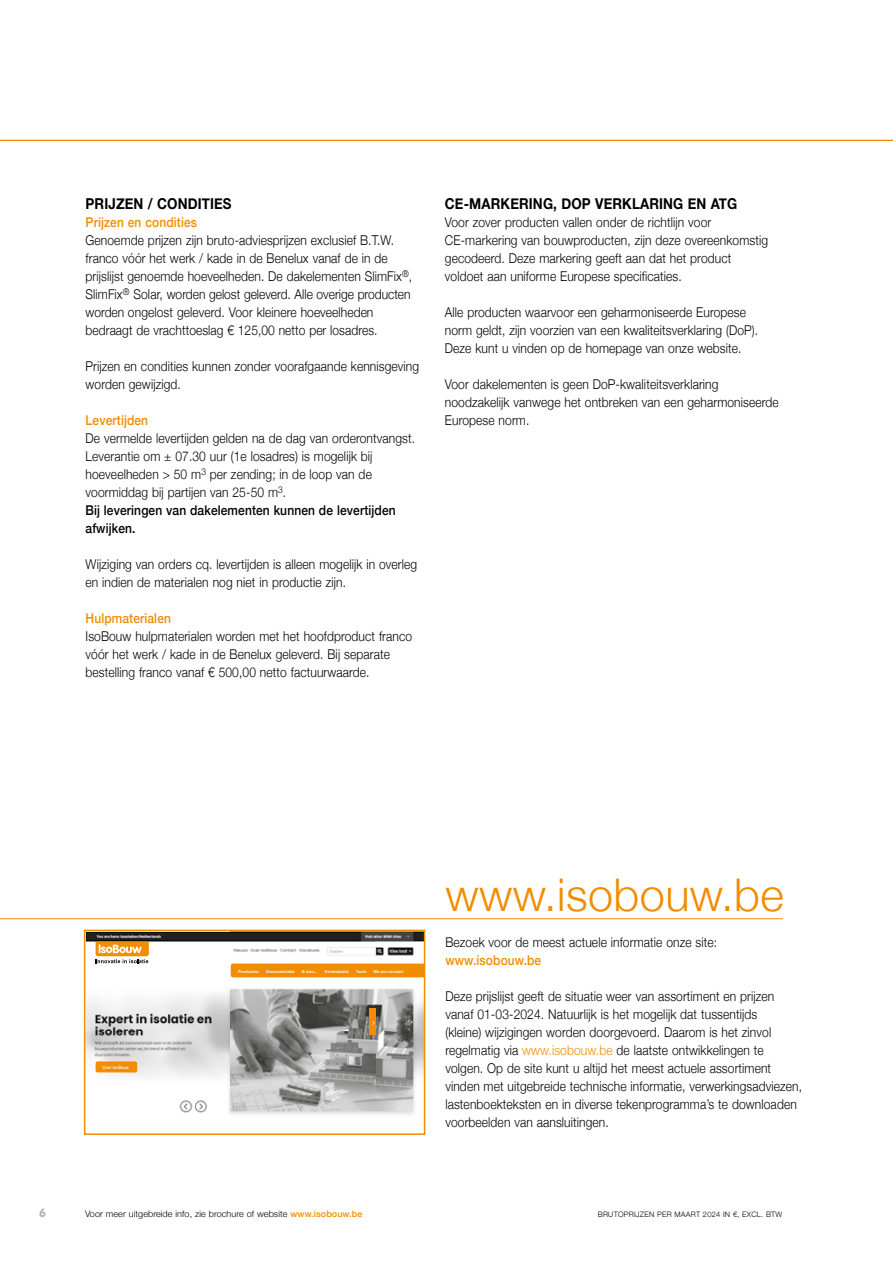
<style>
.page{position:relative;width:893px;height:1263px;background:#fff}
.page>*{position:absolute;margin:0;border:0;box-sizing:border-box;transform-origin:0 0}
.t1{font:300 45px "Helvetica Neue";letter-spacing:.01em;color:#f28c00}
.t2{font:700 15px "Helvetica Neue";letter-spacing:.01em;color:#000;scale:.89 1}
.t3{font:300 13.5px/18px "Helvetica Neue";letter-spacing:.01em;color:#000;scale:.89 1}
.t4{font:500 13.5px "Helvetica Neue";letter-spacing:.01em;color:#f28c00;scale:.89 1}
.t5{font:700 12px "VAG Rounded Std";color:#b3b2b2}
.t6{font:300 9px "Helvetica Neue";letter-spacing:.01em;color:#000}
.t7{font:300 7.5px "Helvetica Neue";letter-spacing:.03em;color:#000}
.t8{font:700 7.5px "VAG Rounded Std";color:#fff;scale:.5 1}
.t9{font:500 4.5px "Helvetica Neue";letter-spacing:.005em;color:#fff;scale:.89 1}
.t10{font:700 4.05px "Helvetica Neue";letter-spacing:.01em;color:#fff}
.s1{font-weight:500}
.s2{color:#f28c00}
.s3{font-weight:500;color:#f28c00}
</style>
<div class="page">
<hr style="left:0;top:140px;width:893px;height:1px;background:#f28c00">
<hr style="left:0;top:918px;width:783px;height:1px;background:#f28c00">
<img style="left:87px;top:933px;width:335px;height:181px">
<div style="left:84px;top:930px;width:341px;height:205px;border:2px solid #f28c00"></div>
<svg style="left:96px;top:942px;width:53px;height:21px"></svg>
<svg style="left:231px;top:963px;width:194px;height:14px"></svg>
<div style="left:369px;top:1009px;width:7px;height:26px;background:#f28c00"></div>
<div style="left:96px;top:1061px;width:41px;height:11px;background:#f28c00;border-radius:2px"></div>
<p class="t2" style="left:86px;top:192px;width:166px">PRIJZEN / CONDITIES</p>
<p class="t4" style="left:86px;top:211px;width:127px">Prijzen en condities</p>
<p class="t3" style="left:86px;top:230px;width:369px">Genoemde prijzen zijn bruto-adviesprijzen exclusief B.T.W. franco vóór het werk / kade in de Benelux vanaf de in de prijslijst genoemde hoeveelheden. De dakelementen SlimFix<sup>®</sup>, SlimFix<sup>®</sup> Solar, worden gelost geleverd. Alle overige producten worden ongelost geleverd. Voor kleinere hoeveelheden bedraagt de vrachttoeslag € 125,00 netto per losadres.</p>
<p class="t3" style="left:86px;top:356px;width:376px">Prijzen en condities kunnen zonder voorafgaande kennisgeving worden gewijzigd.</p>
<p class="t4" style="left:86px;top:409px;width:72px">Levertijden</p>
<p class="t3" style="left:86px;top:428px;width:372px">De vermelde levertijden gelden na de dag van orderontvangst.<br>Leverantie om ± 07.30 uur (1e losadres) is mogelijk bij hoeveelheden &gt; 50 m<sup>3</sup> per zending; in de loop van de voormiddag bij partijen van 25-50 m<sup>3</sup>.<br><span class="s1">Bij leveringen van dakelementen kunnen de levertijden afwijken.</span></p>
<p class="t3" style="left:86px;top:554px;width:374px">Wijziging van orders cq. levertijden is alleen mogelijk in overleg en indien de materialen nog niet in productie zijn.</p>
<p class="t4" style="left:86px;top:607px;width:98px">Hulpmaterialen</p>
<p class="t3" style="left:86px;top:626px;width:368px">IsoBouw hulpmaterialen worden met het hoofdproduct franco vóór het werk / kade in de Benelux geleverd. Bij separate bestelling franco vanaf € 500,00 netto factuurwaarde.</p>
<p class="t2" style="left:445px;top:192px;width:330px">CE-MARKERING, DOP VERKLARING EN ATG</p>
<p class="t3" style="left:445px;top:212px;width:365px">Voor zover producten vallen onder de richtlijn voor CE-markering van bouwproducten, zijn deze overeenkomstig gecodeerd. Deze markering geeft aan dat het product voldoet aan uniforme Europese specificaties.</p>
<p class="t3" style="left:445px;top:302px;width:354px">Alle producten waarvoor een geharmoniseerde Europese norm geldt, zijn voorzien van een kwaliteitsverklaring (DoP).<br>Deze kunt u vinden op de homepage van onze website.</p>
<p class="t3" style="left:445px;top:374px;width:377px">Voor dakelementen is geen DoP-kwaliteitsverklaring noodzakelijk vanwege het ontbreken van een geharmoniseerde<br>Europese norm.</p>
<p class="t9" style="left:103px;top:1064px;width:31px">Over IsoBouw</p>
<p class="t10" style="left:238px;top:968px;width:22px">Producten</p>
<p class="t10" style="left:266px;top:968px;width:30px">Documentatie</p>
<p class="t10" style="left:302px;top:968px;width:17px">Ik ben...</p>
<p class="t10" style="left:325px;top:968px;width:25px">Kennisbank</p>
<p class="t10" style="left:356px;top:968px;width:12px">Tools</p>
<p class="t10" style="left:374px;top:968px;width:31px">We are circular!</p>
<p class="t8" style="left:372px;top:1018px;width:6px">&gt;</p>
<h1 class="t1" style="left:445px;top:858px;width:340px">www.isobouw.be</h1>
<p class="t3" style="left:445px;top:932px;width:307px">Bezoek voor de meest actuele informatie onze site:</p>
<p class="t4" style="left:445px;top:949px;width:109px">www.isobouw.be</p>
<p class="t3" style="left:445px;top:986px;width:402px">Deze prijslijst geeft de situatie weer van assortiment en prijzen vanaf 01-03-2024. Natuurlijk is het mogelijk dat tussentijds<br>(kleine) wijzigingen worden doorgevoerd. Daarom is het zinvol regelmatig via <span class="s2">www.isobouw.be</span> de laatste ontwikkelingen te volgen. Op de site kunt u altijd het meest actuele assortiment vinden met uitgebreide technische informatie, verwerkings adviezen, lastenboek teksten en in diverse tekenprogramma’s te downloaden voorbeelden van aansluitingen.</p>
<p class="t5" style="left:39px;top:1206px;width:8px">6</p>
<p class="t6" style="left:85px;top:1206px;width:279px">Voor meer uitgebreide info, zie brochure of website <span class="s3">www.isobouw.be</span></p>
<p class="t7" style="left:598px;top:1208px;width:186px">BRUTOPRIJZEN PER MAART 2024 IN €, EXCL. BTW</p>
</div>
